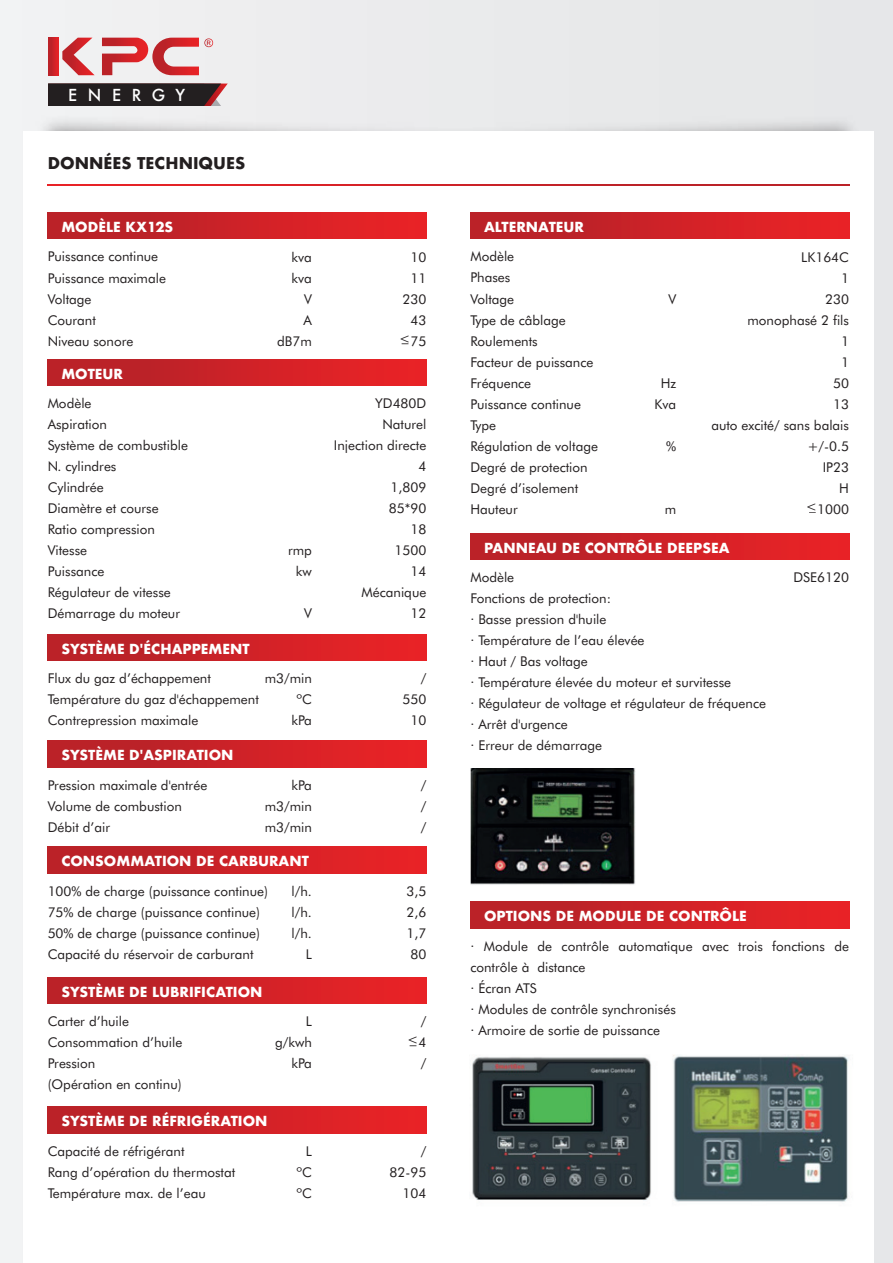
<style>
.page{position:relative;width:893px;height:1263px;background:#eaebec}
.page>*{position:absolute;margin:0;border:0;box-sizing:border-box;transform-origin:0 0}
.t1{font:500 16.05px "Futura";letter-spacing:.66em;color:#fff}
.t2{font:700 15.75px "Futura";color:#231f20}
.t3{font:13.5px/21px "Futura BT";color:#231f20}
.t4{font:700 13.5px "Futura";color:#fff}
.t5{font:13.5px "STIX General";color:#231f20}
</style>
<div class="page">
<img style="left:23px;top:75px;width:851px;height:150px">
<div style="left:23px;top:132px;width:850px;height:1131px;background:#fff"></div>
<svg style="left:48px;top:184px;width:801px;height:1px"></svg>
<div style="left:48px;top:213px;width:378px;height:26px;background:linear-gradient(to right,#b22229,#ea2226)"></div>
<div style="left:48px;top:359px;width:378px;height:27px;background:linear-gradient(to right,#b22229,#ea2226)"></div>
<div style="left:48px;top:634px;width:378px;height:27px;background:linear-gradient(to right,#b22229,#ea2226)"></div>
<div style="left:48px;top:741px;width:378px;height:26px;background:linear-gradient(to right,#b22229,#ea2226)"></div>
<div style="left:48px;top:847px;width:378px;height:26px;background:linear-gradient(to right,#b22229,#ea2226)"></div>
<div style="left:48px;top:977px;width:378px;height:27px;background:linear-gradient(to right,#b22229,#ea2226)"></div>
<div style="left:48px;top:1107px;width:378px;height:26px;background:linear-gradient(to right,#b22229,#ea2226)"></div>
<div style="left:470px;top:213px;width:379px;height:26px;background:linear-gradient(to right,#b22229,#ea2226)"></div>
<div style="left:470px;top:533px;width:379px;height:27px;background:linear-gradient(to right,#b22229,#ea2226)"></div>
<div style="left:470px;top:902px;width:379px;height:26px;background:linear-gradient(to right,#b22229,#ea2226)"></div>
<img style="left:470px;top:768px;width:165px;height:117px">
<img style="left:472px;top:1055px;width:377px;height:147px">
<svg style="left:48px;top:38px;width:11px;height:37px"></svg>
<svg style="left:62px;top:38px;width:32px;height:37px"></svg>
<svg style="left:102px;top:38px;width:111px;height:37px"></svg>
<svg style="left:48px;top:84px;width:180px;height:22px;background:#322829"></svg>
<p class="t1" style="left:68px;top:84px;width:119px">ENERGY</p>
<p class="t2" style="left:48px;top:152px;width:199px">DONNÉES TECHNIQUES</p>
<p class="t4" style="left:61px;top:217px;width:113px">MODÈLE KX12S</p>
<p class="t4" style="left:484px;top:217px;width:102px">ALTERNATEUR</p>
<p class="t3" style="left:470px;top:246px;width:129px">Modèle<br>Phases<br>Voltage<br>Type de câblage<br>Roulements<br>Facteur de puissance<br>Fréquence<br>Puissance continue<br>Type<br>Régulation de voltage<br>Degré de protection<br>Degré d’isolement<br>Hauteur</p>
<p class="t3" style="left:48px;top:246px;width:120px">Puissance continue<br>Puissance maximale<br>Voltage<br>Courant<br>Niveau sonore</p>
<p class="t3" style="left:277px;top:246px;width:36px;text-align:right">kva kva<br>V<br>A dB7m</p>
<p class="t3" style="left:399px;top:246px;width:29px;text-align:right">10<br>11<br>230<br>43 &lt;75</p>
<p class="t3" style="left:711px;top:246px;width:139px;text-align:right">LK164C<br>1<br>230<br>monophasé 2 fils<br>1<br>1<br>50<br>13<br>auto excité/ sans balais +/-0.5<br>IP23<br>H<br>&lt;1000</p>
<p class="t3" style="left:668px;top:288px;width:9px">V</p>
<p class="t3" style="left:402px;top:326px;width:8px">_</p>
<p class="t4" style="left:61px;top:364px;width:63px">MOTEUR</p>
<p class="t3" style="left:655px;top:372px;width:23px;text-align:center">Hz<br>Kva</p>
<p class="t3" style="left:666px;top:435px;width:11px">%</p>
<p class="t3" style="left:48px;top:393px;width:142px">Modèle<br>Aspiration<br>Système de combustible<br>N. cylindres<br>Cylindrée<br>Diamètre et course<br>Ratio compression<br>Vitesse<br>Puissance<br>Régulateur de vitesse<br>Démarrage du moteur</p>
<p class="t3" style="left:334px;top:393px;width:94px;text-align:right">YD480D<br>Naturel<br>Injection directe<br>4<br>1,809<br>85*90<br>18<br>1500<br>14<br>Mécanique<br>12</p>
<p class="t3" style="left:665px;top:498px;width:13px">m</p>
<p class="t5" style="left:809px;top:497px;width:8px">_</p>
<p class="t4" style="left:484px;top:538px;width:247px">PANNEAU DE CONTRÔLE DEEPSEA</p>
<p class="t3" style="left:288px;top:540px;width:25px;text-align:center">rmp kw</p>
<p class="t3" style="left:304px;top:603px;width:9px">V</p>
<p class="t3" style="left:470px;top:567px;width:297px">Modèle<br>Fonctions de protection:<br>· Basse pression d'huile<br>· Température de l’eau élevée<br>· Haut / Bas voltage<br>· Température élevée du moteur et survitesse<br>· Régulateur de voltage et régulateur de fréquence · Arrêt d'urgence<br>· Erreur de démarrage</p>
<p class="t3" style="left:793px;top:567px;width:57px">DSE6120</p>
<p class="t4" style="left:61px;top:639px;width:190px">SYSTÈME D'ÉCHAPPEMENT</p>
<p class="t3" style="left:48px;top:668px;width:213px">Flux du gaz d’échappement<br>Température du gaz d'échappement<br>Contrepression maximale</p>
<p class="t3" style="left:265px;top:668px;width:49px;text-align:right">m3/min ºC<br>kPa</p>
<p class="t3" style="left:402px;top:668px;width:25px;text-align:right">/<br>550<br>10</p>
<p class="t4" style="left:61px;top:745px;width:174px">SYSTÈME D'ASPIRATION</p>
<p class="t3" style="left:48px;top:774px;width:161px">Pression maximale d'entrée<br>Volume de combustion<br>Débit d’air</p>
<p class="t3" style="left:265px;top:774px;width:49px;text-align:justify;text-indent:27px">kPa m3/min m3/min</p>
<p class="t3" style="left:421px;top:774px;width:7px;text-align:justify">/ / /</p>
<p class="t4" style="left:61px;top:851px;width:249px">CONSOMMATION DE CARBURANT</p>
<p class="t3" style="left:48px;top:880px;width:222px">100% de charge (puissance continue)<br>75% de charge (puissance continue)<br>50% de charge (puissance continue)<br>Capacité du réservoir de carburant</p>
<p class="t4" style="left:61px;top:982px;width:203px">SYSTÈME DE LUBRIFICATION</p>
<p class="t3" style="left:48px;top:1011px;width:136px">Carter d’huile<br>Consommation d’huile<br>Pression<br>(Opération en continu)</p>
<p class="t4" style="left:61px;top:1111px;width:208px">SYSTÈME DE RÉFRIGÉRATION</p>
<p class="t3" style="left:48px;top:1140px;width:189px">Capacité de réfrigérant<br>Rang d’opération du thermostat<br>Température max. de l’eau</p>
<p class="t3" style="left:292px;top:880px;width:22px;text-align:right">l/h. l/h. l/h.<br>L</p>
<p class="t3" style="left:406px;top:880px;width:21px;text-align:justify">3,5<br>2,6<br>1,7<br>80</p>
<p class="t3" style="left:275px;top:1011px;width:38px;text-align:right">L g/kwh kPa</p>
<p class="t3" style="left:407px;top:1012px;width:21px;line-height:19.5px;text-align:right">/ &lt;4</p>
<p class="t3" style="left:410px;top:1028px;width:8px">_</p>
<p class="t3" style="left:421px;top:1053px;width:7px">/</p>
<p class="t3" style="left:296px;top:1140px;width:17px;text-align:justify;text-indent:9px">L ºC ºC</p>
<p class="t3" style="left:390px;top:1140px;width:38px;text-align:right">/<br>82-95<br>104</p>
<p class="t4" style="left:484px;top:906px;width:264px">OPTIONS DE MODULE DE CONTRÔLE</p>
<p class="t3" style="left:470px;top:935px;width:380px">· Module de contrôle automatique avec trois fonctions de contrôle à distance<br>· Écran ATS<br>· Modules de contrôle synchronisés<br>· Armoire de sortie de puissance</p>
</div>
